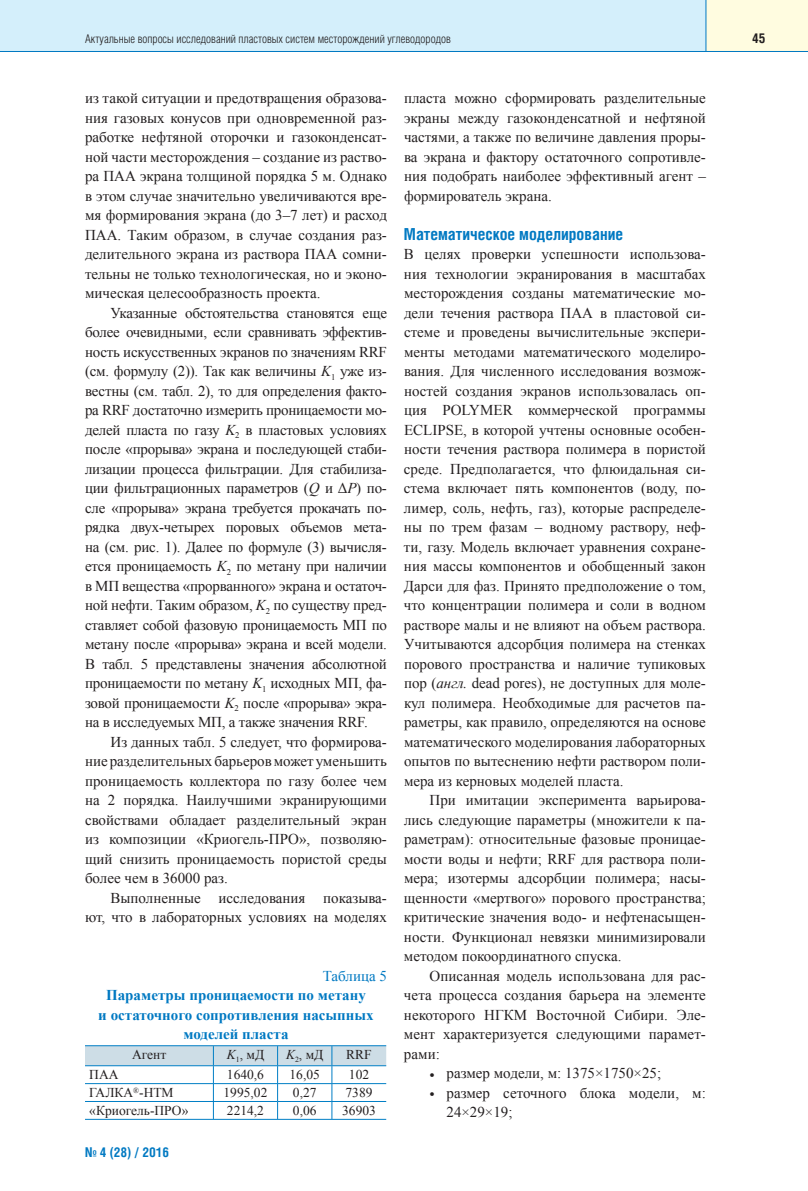
<style>
.page{position:relative;width:808px;height:1191px;background:#fff}
.page>*{position:absolute;margin:0;border:0;box-sizing:border-box;transform-origin:0 0}
.t1{font:700 16.5px "Helios Cond";color:#0079c2}
.t2{font:15px/19.5px "Times New Roman";color:#231f20;text-align:justify}
.t3{font:700 15px/19.5px "Times New Roman";color:#0079c2;text-align:center}
.t4{font:15px "Times New Roman";color:#0079c2}
.t5{font:13.5px "Times New Roman";color:#231f20}
.t6{font:700 13.5px "Helios Cond";color:#0079c2}
.t7{font:700 13.5px "Helios Cond";color:#231f20}
.t8{font:300 12px "Helios Cond";color:#231f20}
.s1{font-style:italic}
</style>
<div class="page">
<div style="left:0;top:0;width:706px;height:51px;background:#d4effb"></div>
<div style="left:706px;top:0;width:102px;height:51px;background:#fffce0"></div>
<hr style="left:0;top:51px;width:808px;height:1px;background:#0079c2">
<hr style="left:705px;top:0;width:1px;height:51px;background:#0079c2">
<svg style="left:85px;top:1046px;width:301px;height:73px"></svg>
<hr style="left:85px;top:1119px;width:301px;height:1px;background:#007ec5">
<hr style="left:85px;top:1083px;width:301px;height:1px;background:#007ec5">
<hr style="left:85px;top:1045px;width:301px;height:1px;background:#007ec5">
<hr style="left:85px;top:1065px;width:301px;height:1px;background:#007ec5">
<p class="t8" style="left:85px;top:34px;width:367px">Актуальные вопросы исследований пластовых систем месторождений углеводородов</p>
<p class="t7" style="left:752px;top:33px;width:15px">45</p>
<p class="t2" style="left:85px;top:88px;width:303px">из такой ситуации и предотвращения образова&shy;ния газовых конусов при одновременной раз&shy;работке нефтяной оторочки и газоконденсат&shy;ной части месторождения – создание из раство&shy;ра ПАА экрана толщиной порядка 5 м. Однако в этом случае значительно увеличиваются вре&shy;мя формирования экрана (до 3–7 лет) и расход ПАА. Таким образом, в случае создания раз&shy;делительного экрана из раствора ПАА сомни&shy;тельны не только технологическая, но и эконо&shy;мическая целесообразность проекта.</p>
<p class="t2" style="left:85px;top:303px;width:303px;text-indent:26px">Указанные обстоятельства становятся еще более очевидными, если сравнивать эффектив&shy;ность искусственных экранов по значениям RRF (см. формулу (2)). Так как величины <span class="s1">K</span><sub>1</sub> уже из&shy;вестны (см. табл. 2), то для определения факто&shy;ра RRF достаточно измерить проницаемости мо&shy;делей пласта по газу <span class="s1">K</span><sub>2</sub> в пластовых условиях после «прорыва» экрана и последующей стаби&shy;лизации процесса фильтрации. Для стабилиза&shy;ции фильтрационных параметров (<span class="s1">Q</span> и Δ<span class="s1">Р</span>) по&shy;сле «прорыва» экрана требуется прокачать по&shy;рядка двух-четырех поровых объемов мета&shy;на (см. рис. 1). Далее по формуле (3) вычисля&shy;ется проницаемость <span class="s1">K</span><sub>2</sub> по метану при наличии в МП вещества «прорванного» экрана и остаточ&shy;ной нефти. Таким образом, <span class="s1">K</span><sub>2</sub> по существу пред&shy;ставляет собой фазовую проницаемость МП по метану после «прорыва» экрана и всей модели.<br>В табл. 5 представлены значения абсолютной проницаемости по метану <span class="s1">K</span><sub>1</sub> исходных МП, фа&shy;зовой проницаемости <span class="s1">K</span><sub>2</sub> после «прорыва» экра&shy;на в исследуемых МП, а также значения RRF.</p>
<p class="t2" style="left:85px;top:732px;width:303px;text-indent:26px">Из данных табл. 5 следует, что формирова&shy;ние разделительных барьеровможет уменьшить проницаемость коллектора по газу более чем на 2 порядка. Наилучшими экранирующими свойствами обладает разделительный экран из композиции «Криогель-ПРО», позволяю&shy;щий снизить проницаемость пористой среды более чем в 36000 раз.</p>
<p class="t2" style="left:85px;top:888px;width:303px;text-align:right">Выполненные исследования показыва-<br>ют, что в лабораторных условиях на моделях</p>
<p class="t4" style="left:323px;top:967px;width:66px">Таблица 5</p>
<p class="t3" style="left:98px;top:985px;width:277px">Параметры проницаемости по метану<br>и остаточного сопротивления насыпных моделей пласта</p>
<p class="t5" style="left:132px;top:1047px;width:36px">Агент</p>
<p class="t5" style="left:227px;top:1047px;width:39px"><span class="s1">K</span><sub>1</sub>, мД</p>
<p class="t5" style="left:286px;top:1047px;width:39px"><span class="s1">K</span><sub>2</sub>, мД</p>
<p class="t5" style="left:346px;top:1047px;width:27px">RRF</p>
<p class="t5" style="left:89px;top:1067px;width:31px">ПАА</p>
<p class="t5" style="left:227px;top:1067px;width:39px">1640,6</p>
<p class="t5" style="left:289px;top:1067px;width:32px">16,05</p>
<p class="t5" style="left:349px;top:1067px;width:22px">102</p>
<p class="t5" style="left:89px;top:1085px;width:86px">ГАЛКА<sup>®</sup>-НТМ</p>
<p class="t5" style="left:224px;top:1085px;width:45px">1995,02</p>
<p class="t5" style="left:293px;top:1085px;width:25px">0,27</p>
<p class="t5" style="left:345px;top:1085px;width:28px">7389</p>
<p class="t5" style="left:89px;top:1103px;width:101px">«Криогель-ПРО»</p>
<p class="t5" style="left:227px;top:1103px;width:39px">2214,2</p>
<p class="t5" style="left:293px;top:1103px;width:25px">0,06</p>
<p class="t5" style="left:342px;top:1103px;width:35px">36903</p>
<p class="t6" style="left:85px;top:1147px;width:86px">№ 4 (28) / 2016</p>
<p class="t2" style="left:404px;top:88px;width:303px">пласта можно сформировать разделительные экраны между газоконденсатной и нефтяной частями, а также по величине давления проры&shy;ва экрана и фактору остаточного сопротивле&shy;ния подобрать наиболее эффективный агент – формирователь экрана.</p>
<p class="t1" style="left:404px;top:228px;width:221px">Математическое моделирование</p>
<p class="t2" style="left:404px;top:244px;width:303px">В целях проверки успешности использова&shy;ния технологии экранирования в масштабах месторождения созданы математические мо&shy;дели течения раствора ПАА в пластовой си&shy;стеме и проведены вычислительные экспери&shy;менты методами математического моделиро&shy;вания. Для численного исследования возмож&shy;ностей создания экранов использовалась оп&shy;ция POLYMER коммерческой программы ECLIPSE, в которой учтены основные особен&shy;ности течения раствора полимера в пористой среде. Предполагается, что флюидальная си&shy;стема включает пять компонентов (воду, по&shy;лимер, соль, нефть, газ), которые распределе&shy;ны по трем фазам – водному раствору, неф&shy;ти, газу. Модель включает уравнения сохране&shy;ния массы компонентов и обобщенный закон Дарси для фаз. Принято предположение о том, что концентрации полимера и соли в водном растворе малы и не влияют на объем раствора.<br>Учитываются адсорбция полимера на стенках порового пространства и наличие тупиковых пор (<span class="s1">англ.</span> dead pores), не доступных для моле&shy;кул полимера. Необходимые для расчетов па&shy;раметры, как правило, определяются на основе математического моделирования лабораторных опытов по вытеснению нефти раствором поли&shy;мера из керновых моделей пласта.</p>
<p class="t2" style="left:404px;top:790px;width:303px;text-indent:26px">При имитации эксперимента варьирова&shy;лись следующие параметры (множители к па&shy;раметрам): относительные фазовые проницае&shy;мости воды и нефти; RRF для раствора поли&shy;мера; изотермы адсорбции полимера; насы&shy;щенности «мертвого» порового пространства; критические значения водо- и нефтенасыщен&shy;ности. Функционал невязки минимизировали методом покоординатного спуска.</p>
<p class="t2" style="left:404px;top:966px;width:303px;text-indent:26px">Описанная модель использована для рас&shy;чета процесса создания барьера на элементе некоторого НГКМ Восточной Сибири. Эле&shy;мент характеризуется следующими парамет&shy;рами:</p>
<p class="t2" style="left:429px;top:1063px;width:233px">• размер модели, м: 1375×1750×25;</p>
<p class="t2" style="left:446px;top:1083px;width:261px;text-indent:-17px">• размер сеточного блока модели, м:<br>24×29×19;</p>
</div>
